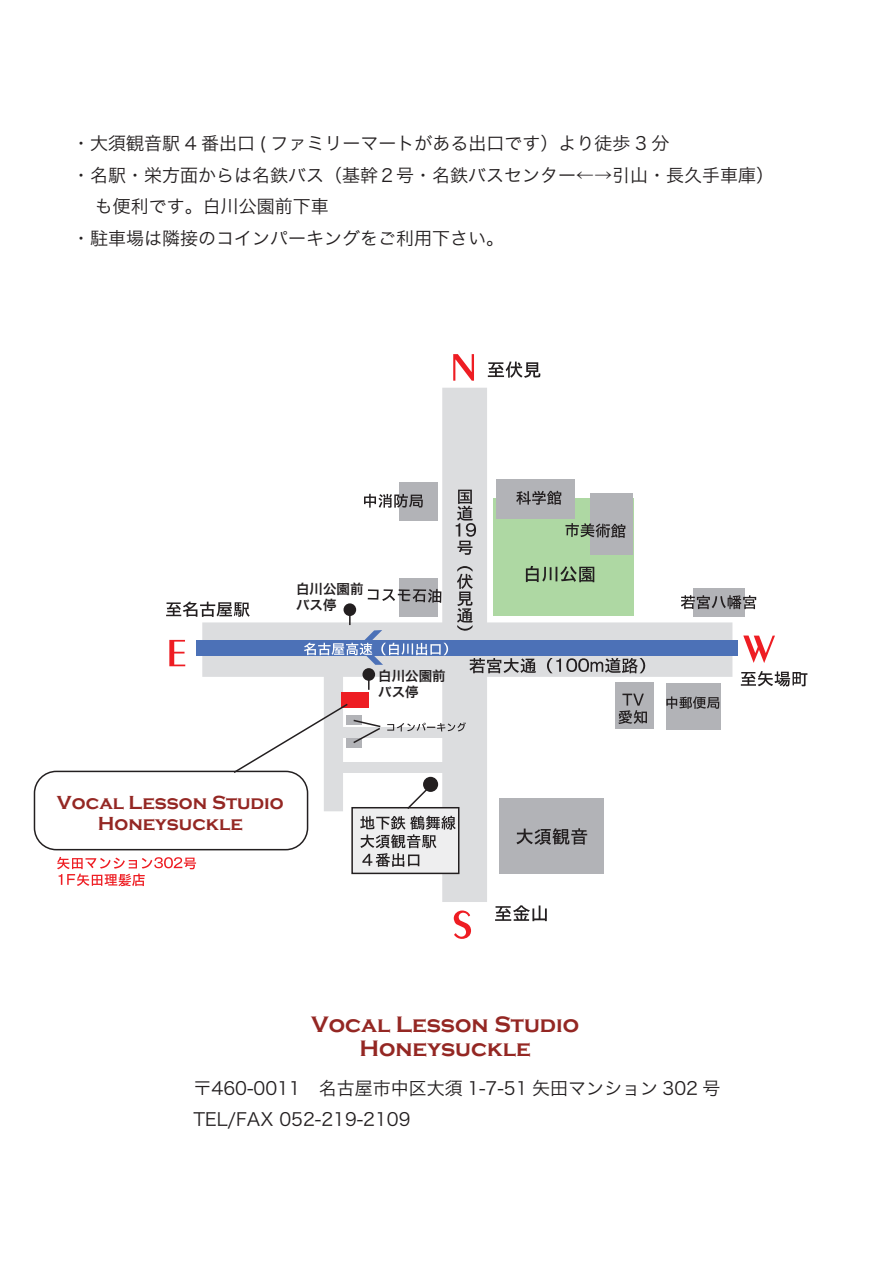
<style>
.page{position:relative;width:893px;height:1263px;background:#fff}
.page>*{position:absolute;margin:0;border:0;box-sizing:border-box;transform-origin:0 0}
.t1{font:700 22.95px/23.9px "Copperplate Gothic";color:#942723;text-align:center}
.t2{font:700 19.5px/20.1px "Copperplate Gothic";color:#942723;text-align:center}
.t3{font:18px/31.5px "Hira Kaku Pro W3";color:#231f20}
.t4{font:13.5px/16.5px "Hira Kaku Pro W6";color:#231f20}
</style>
<div class="page">
<svg style="left:202px;top:388px;width:530px;height:514px"></svg>
<div style="left:351px;top:807px;width:108px;height:67px;background:#eeeeef;border:2px solid #231f20"></div>
<svg style="left:453px;top:354px;width:21px;height:27px"></svg>
<svg style="left:454px;top:910px;width:17px;height:29px"></svg>
<svg style="left:169px;top:640px;width:16px;height:26px"></svg>
<svg style="left:743px;top:635px;width:32px;height:28px"></svg>
<div style="left:493px;top:498px;width:141px;height:118px;background:#aed8a3"></div>
<div style="left:591px;top:493px;width:42px;height:61px;background:#b2b3b7"></div>
<div style="left:496px;top:479px;width:79px;height:39px;background:#b2b3b7"></div>
<div style="left:399px;top:483px;width:38px;height:38px;background:#b2b3b7"></div>
<div style="left:399px;top:578px;width:38px;height:39px;background:#b2b3b7"></div>
<div style="left:615px;top:682px;width:38px;height:47px;background:#b2b3b7"></div>
<div style="left:666px;top:683px;width:54px;height:47px;background:#b2b3b7"></div>
<div style="left:694px;top:588px;width:51px;height:28px;background:#b2b3b7"></div>
<div style="left:196px;top:640px;width:542px;height:16px;background:#4c71b7"></div>
<div style="left:499px;top:798px;width:104px;height:76px;background:#b2b3b7"></div>
<div style="left:423px;top:777px;width:15px;height:15px;background:#231f20;border-radius:50%"></div>
<svg style="left:681px;top:595px;width:75px;height:14px"></svg>
<svg style="left:565px;top:523px;width:60px;height:15px"></svg>
<svg style="left:516px;top:491px;width:45px;height:14px"></svg>
<svg style="left:488px;top:361px;width:52px;height:17px"></svg>
<svg style="left:495px;top:905px;width:52px;height:16px"></svg>
<svg style="left:526px;top:566px;width:68px;height:16px"></svg>
<svg style="left:516px;top:828px;width:71px;height:17px"></svg>
<svg style="left:618px;top:694px;width:29px;height:30px"></svg>
<svg style="left:666px;top:696px;width:53px;height:13px"></svg>
<svg style="left:364px;top:494px;width:59px;height:14px"></svg>
<div style="left:342px;top:692px;width:27px;height:16px;background:#ee1d23"></div>
<svg style="left:469px;top:658px;width:67px;height:15px"></svg>
<svg style="left:547px;top:658px;width:98px;height:15px"></svg>
<svg style="left:57px;top:857px;width:139px;height:29px"></svg>
<svg style="left:456px;top:490px;width:20px;height:65px"></svg>
<svg style="left:457px;top:566px;width:16px;height:65px"></svg>
<svg style="left:166px;top:602px;width:84px;height:15px"></svg>
<svg style="left:741px;top:671px;width:66px;height:16px"></svg>
<svg style="left:360px;top:782px;width:96px;height:85px"></svg>
<div style="left:34px;top:771px;width:274px;height:79px;border:2px solid #231f20;border-radius:22px"></div>
<svg style="left:304px;top:589px;width:144px;height:76px"></svg>
<div style="left:362px;top:668px;width:13px;height:13px;background:#231f20;border-radius:50%"></div>
<svg style="left:368px;top:680px;width:2px;height:10px"></svg>
<svg style="left:232px;top:702px;width:234px;height:72px"></svg>
<p class="t3" style="left:72px;top:126px;width:703px">・大須観音駅 4 番出口 ( ファミリーマートがある出口です）より徒歩 3 分<br>・名駅・栄方面からは名鉄バス（基幹２号・名鉄バスセンター←→引山・長久手車庫）　も便利です。白川公園前下車<br>・駐車場は隣接のコインパーキングをご利用下さい。</p>
<p class="t4" style="left:296px;top:580px;width:69px">白川公園前バス停</p>
<p class="t4" style="left:378px;top:667px;width:69px">白川公園前バス停</p>
<p class="t2" style="left:57px;top:793px;width:228px">Vocal Lesson Studio<br>Honeysuckle</p>
<p class="t1" style="left:311px;top:1013px;width:269px">Vocal Lesson Studio<br>Honeysuckle</p>
<p class="t3" style="left:194px;top:1071px;width:528px">〒460-0011　名古屋市中区大須 1-7-51 矢田マンション 302 号<br>TEL/FAX 052-219-2109</p>
</div>
